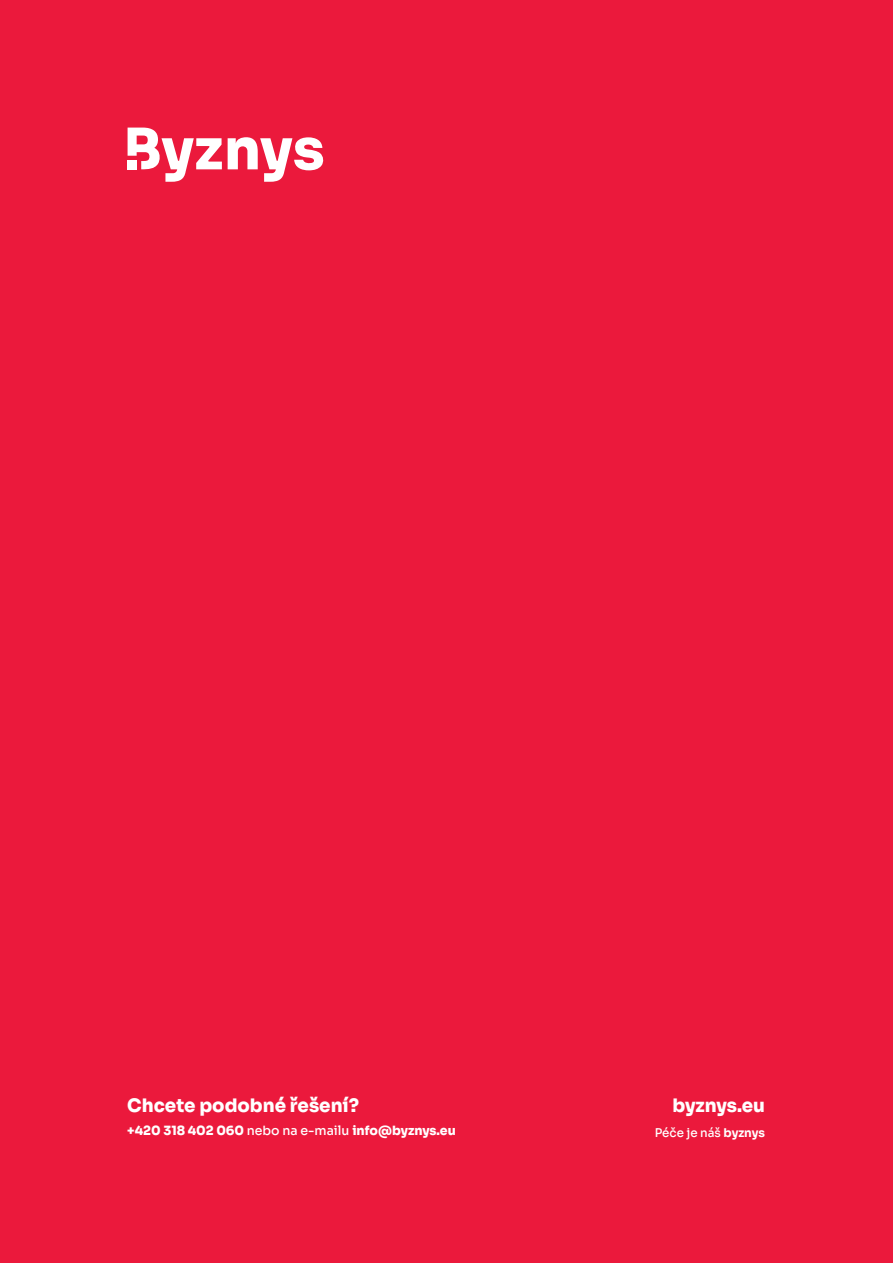
<style>
.page{position:relative;width:893px;height:1263px;background:#eb193c}
.page>*{position:absolute;margin:0;border:0;box-sizing:border-box;transform-origin:0 0}
.t1{font:800 18.6px "Sora";color:#fff}
.t2{font:800 12.75px "Sora";color:#fff}
.t3{font:500 12px "Sora";color:#fff}
.s1{font-weight:500}
.s2{font-weight:700}
</style>
<div class="page">
<svg style="left:228px;top:137px;width:96px;height:45px"></svg>
<svg style="left:128px;top:128px;width:94px;height:54px"></svg>
<h1 class="t1" style="left:127px;top:1090px;width:233px">Chcete podobné řešení?</h1>
<p class="t2" style="left:127px;top:1120px;width:330px">+420 318 402 060 <span class="s1">nebo na e-mailu</span> info@byznys.eu</p>
<h1 class="t1" style="left:672px;top:1090px;width:94px">byznys.eu</h1>
<p class="t3" style="left:655px;top:1123px;width:112px">Péče je náš <span class="s2">byznys</span></p>
</div>
